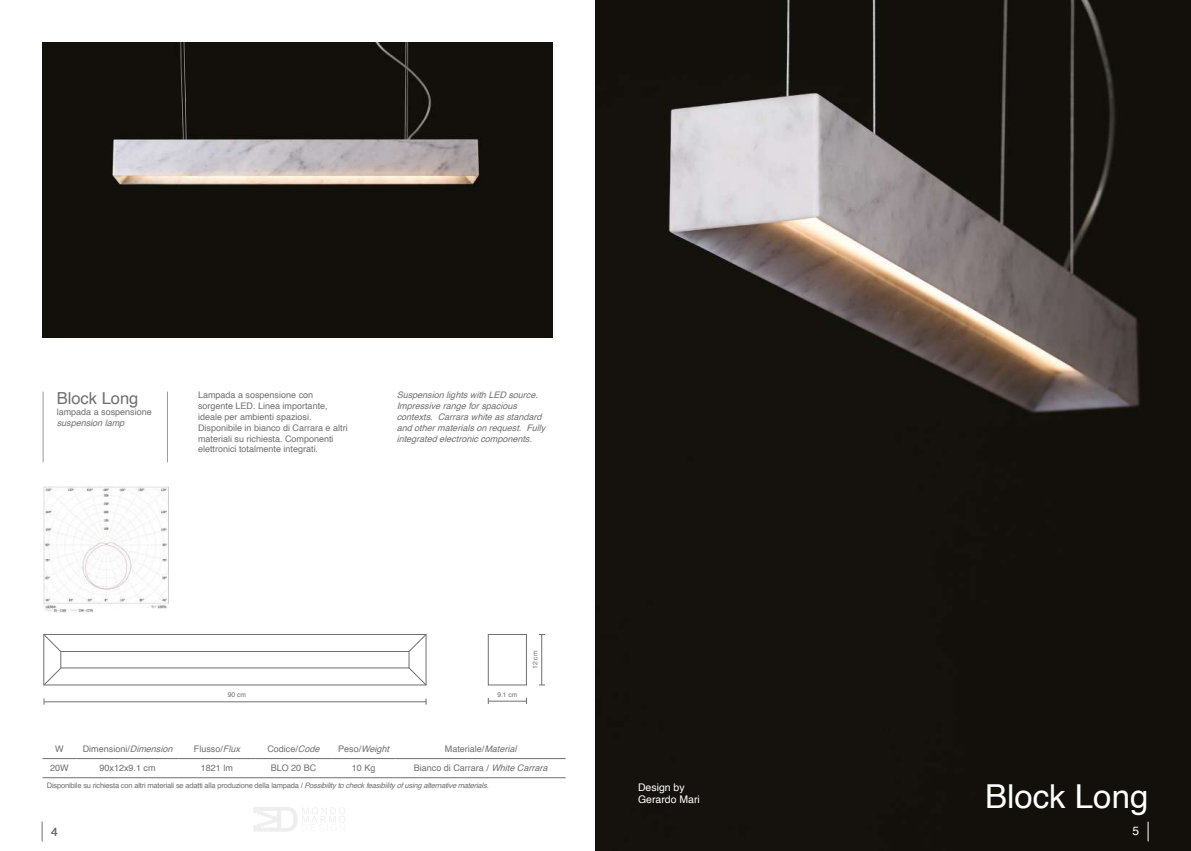
<style>
.page{position:relative;width:1191px;height:851px;background:#fff}
.page>*{position:absolute;margin:0;border:0;box-sizing:border-box;transform-origin:0 0}
.t1{font:33px "Helvetica";color:#fff}
.t2{font:16.5px "Helvetica";color:#706f6f}
.t3{font:12px "Helvetica";color:#706f6f}
.t4{font:12px "Helvetica";color:#fff}
.t5{font:10.5px/12.6px "Helvetica";color:#fff}
.t6{font:9px/10.8px "Helvetica";color:#706f6f}
.t7{font:italic 9px/10.8px "Helvetica";color:#706f6f}
.t8{font:7.5px "Helvetica";letter-spacing:-.025em;color:#706f6f}
.t9{font:6.75px "Helvetica";color:#706f6f}
.s1{font-style:italic}
.s2{font-style:normal}
</style>
<div class="page">
<img style="left:595px;top:0;width:596px;height:850px">
<img style="left:43px;top:43px;width:510px;height:294px">
<hr style="left:43px;top:391px;width:1px;height:71px;background:#9d9d9c">
<svg style="left:42px;top:821px;width:1px;height:20px"></svg>
<hr style="left:167px;top:391px;width:1px;height:71px;background:#9d9d9c">
<hr style="left:43px;top:758px;width:34px;height:1px;background:#706f6f">
<hr style="left:77px;top:758px;width:102px;height:1px;background:#706f6f">
<hr style="left:179px;top:758px;width:76px;height:1px;background:#706f6f">
<hr style="left:255px;top:758px;width:77px;height:1px;background:#706f6f">
<hr style="left:332px;top:758px;width:63px;height:1px;background:#706f6f">
<hr style="left:395px;top:758px;width:171px;height:1px;background:#706f6f">
<hr style="left:43px;top:777px;width:34px;height:1px;background:#706f6f">
<hr style="left:77px;top:777px;width:102px;height:1px;background:#706f6f">
<hr style="left:179px;top:777px;width:76px;height:1px;background:#706f6f">
<hr style="left:255px;top:777px;width:77px;height:1px;background:#706f6f">
<hr style="left:332px;top:777px;width:63px;height:1px;background:#706f6f">
<hr style="left:395px;top:777px;width:171px;height:1px;background:#706f6f">
<svg style="left:253px;top:807px;width:92px;height:24px"></svg>
<svg style="left:1147px;top:821px;width:1px;height:20px"></svg>
<div style="left:488px;top:634px;width:39px;height:51px;border:1px solid #706f6f"></div>
<hr style="left:488px;top:700px;width:38px;height:1px;background:#706f6f">
<hr style="left:541px;top:634px;width:1px;height:50px;background:#706f6f">
<hr style="left:44px;top:701px;width:382px;height:1px;background:#706f6f">
<div style="left:43px;top:634px;width:383px;height:51px;border:1px solid #706f6f"></div>
<div style="left:61px;top:651px;width:348px;height:17px;border:1px solid #706f6f"></div>
<svg style="left:43px;top:634px;width:19px;height:18px"></svg>
<svg style="left:408px;top:634px;width:19px;height:18px"></svg>
<svg style="left:43px;top:667px;width:19px;height:18px"></svg>
<svg style="left:408px;top:667px;width:19px;height:18px"></svg>
<img style="left:43px;top:486px;width:126px;height:126px">
<h2 class="t2" style="left:57px;top:385px;width:83px">Block Long</h2>
<p class="t6" style="left:57px;top:406px;width:97px">lampada a sospensione</p>
<p class="t7" style="left:57px;top:417px;width:73px">suspensionlamp</p>
<p class="t6" style="left:198px;top:390px;width:151px">Lampada a sospensione con sorgente LED. Linea importante, ideale per ambienti spaziosi.<br>Disponibile in bianco di Carrara e altri materiali su richiesta. Componenti elettronici totalmente integrati.</p>
<p class="t7" style="left:397px;top:390px;width:154px">SuspensionlightswithLEDsource.<br>Impressiverangeforspacious contexts. Carrarawhiteasstandard andothermaterialsonrequest. Fully integratedelectroniccomponents.</p>
<p class="t9" style="left:228px;top:689px;width:20px">90 cm</p>
<p class="t9" style="left:497px;top:689px;width:22px">9.1 cm</p>
<p class="t9" style="left:530px;top:668px;width:20px;rotate:-90deg">12 cm</p>
<p class="t6" style="left:55px;top:743px;width:10px">W</p>
<p class="t6" style="left:83px;top:743px;width:95px">Dimensioni/<span class="s1">Dimension</span></p>
<p class="t6" style="left:194px;top:743px;width:51px">Flusso/<span class="s1">Flux</span></p>
<p class="t6" style="left:267px;top:743px;width:57px">Codice/<span class="s1">Code</span></p>
<p class="t7" style="left:338px;top:743px;width:56px"><span class="s2">P e s o /</span>Weight</p>
<p class="t6" style="left:445px;top:743px;width:77px">Materiale/<span class="s1">Material</span></p>
<p class="t6" style="left:50px;top:763px;width:20px">20W</p>
<p class="t6" style="left:100px;top:763px;width:58px">90x12x9.1 cm</p>
<p class="t6" style="left:201px;top:763px;width:34px">1821 lm</p>
<p class="t6" style="left:271px;top:763px;width:47px">BLO 20 BC</p>
<p class="t6" style="left:352px;top:763px;width:25px">10 Kg</p>
<p class="t6" style="left:414px;top:763px;width:139px">Bianco di Carrara / <span class="s1">WhiteCarrara</span></p>
<p class="t8" style="left:47px;top:779px;width:446px">Disponibile su richiesta con altri materiali se adatti alla produzione della lampada / <span class="s1">Possibilitytocheckfeasibilityofusingalternativematerials.</span></p>
<h3 class="t3" style="left:51px;top:822px;width:8px">4</h3>
<p class="t5" style="left:638px;top:781px;width:63px">Design by<br>Gerardo Mari</p>
<h1 class="t1" style="left:985px;top:770px;width:165px">Block Long</h1>
<h3 class="t4" style="left:1132px;top:821px;width:8px">5</h3>
</div>
